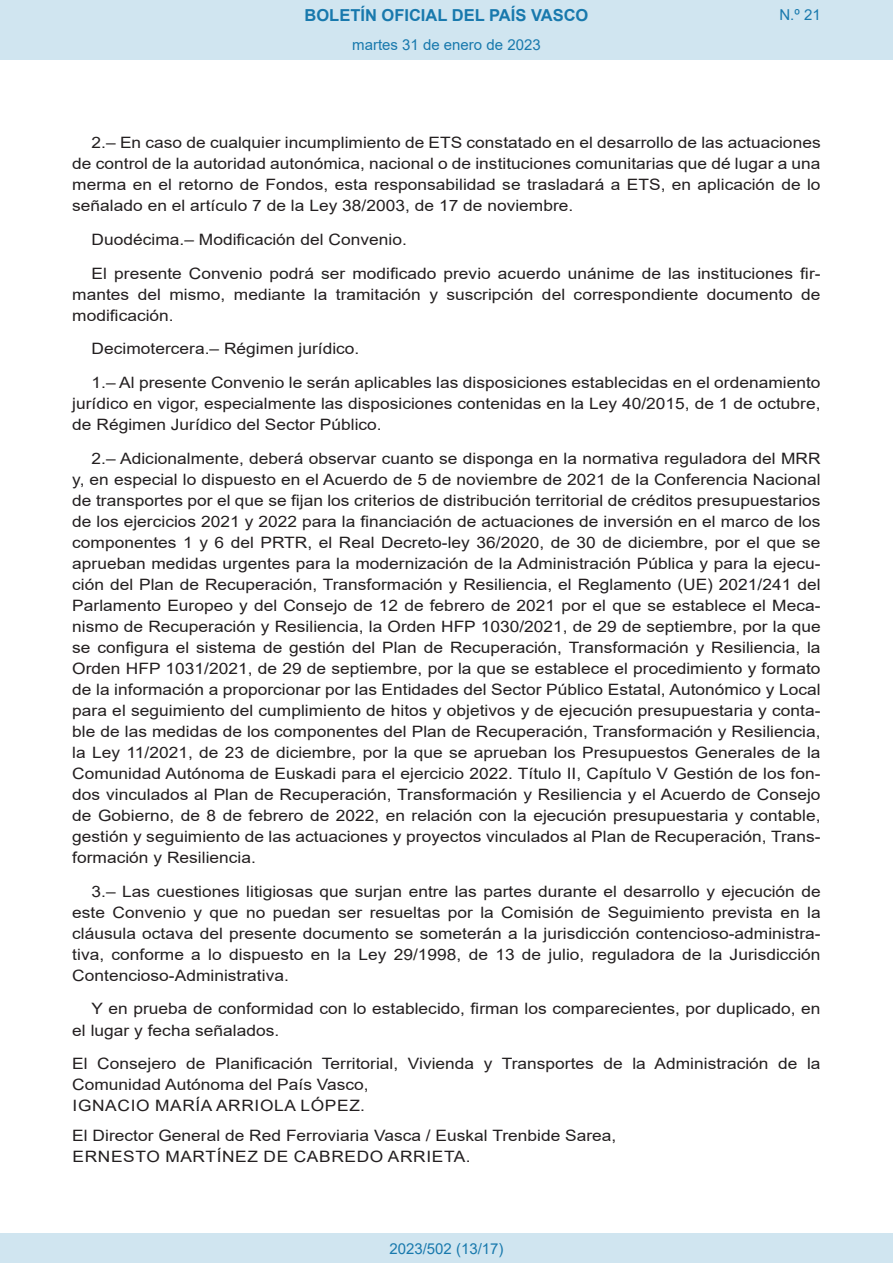
<style>
.page{position:relative;width:893px;height:1263px;background:#fff}
.page>*{position:absolute;margin:0;border:0;box-sizing:border-box;transform-origin:0 0}
.t1{font:700 16.5px "Arial";color:#1879ad}
.BOPVDetalle{font:15.6px/21px "Arial";color:#231f20;text-align:justify;scale:1.11 1}
.BOPVFirmaPuesto{font:15.6px/21px "Arial";color:#231f20;scale:1.11 1}
.BOPVFirmaNombre{font:15.6px "Arial";letter-spacing:.035em;color:#231f20;scale:1.11 1}
.Paginacion_Centro{font:15px "Arial";color:#1879ad}
</style>
<div class="page">
<div style="left:0;top:0;width:893px;height:60px;background:#d0e5f0"></div>
<div style="left:0;top:1233px;width:893px;height:30px;background:#d0e5f0"></div>
<p class="t1" style="left:305px;top:3px;width:285px">BOLETÍN OFICIAL DEL PAÍS VASCO</p>
<p class="Paginacion_Centro" style="left:352px;top:35px;width:190px">martes 31 de enero de 2023</p>
<p class="Paginacion_Centro" style="left:779px;top:5px;width:43px">N.º 21</p>
<p class="BOPVDetalle" style="left:72px;top:132px;width:676px;text-indent:19px">2.– En caso de cualquier incumplimiento de ETS constatado en el desarrollo de las actuaciones de control de la autoridad autonómica, nacional o de instituciones comunitarias que dé lugar a una merma en el retorno de Fondos, esta responsabilidad se trasladará a ETS, en aplicación de lo señalado en el artículo 7 de la Ley 38/2003, de 17 de noviembre.</p>
<p class="BOPVDetalle" style="left:92px;top:229px;width:285px">Duodécima.– Modificación del Convenio.</p>
<p class="BOPVDetalle" style="left:72px;top:263px;width:676px;text-indent:19px">El presente Convenio podrá ser modificado previo acuerdo unánime de las instituciones fir&shy;mantes del mismo, mediante la tramitación y suscripción del correspondiente documento de modificación.</p>
<p class="BOPVDetalle" style="left:92px;top:338px;width:243px">Decimotercera.– Régimen jurídico.</p>
<p class="BOPVDetalle" style="left:72px;top:372px;width:676px;text-indent:19px">1.– Al presente Convenio le serán aplicables las disposiciones establecidas en el ordenamiento jurídico en vigor, especialmente las disposiciones contenidas en la Ley 40/2015, de 1 de octubre, de Régimen Jurídico del Sector Público.</p>
<p class="BOPVDetalle" style="left:72px;top:448px;width:676px;text-indent:19px">2.– Adicionalmente, deberá observar cuanto se disponga en la normativa reguladora del MRR y, en especial lo dispuesto en el Acuerdo de 5 de noviembre de 2021 de la Conferencia Nacional de transportes por el que se fijan los criterios de distribución territorial de créditos presupuestarios de los ejercicios 2021 y 2022 para la financiación de actuaciones de inversión en el marco de los componentes 1 y 6 del PRTR, el Real Decreto-ley 36/2020, de 30 de diciembre, por el que se aprueban medidas urgentes para la modernización de la Administración Pública y para la ejecu&shy;ción del Plan de Recuperación, Transformación y Resiliencia, el Reglamento (UE) 2021/241 del Parlamento Europeo y del Consejo de 12 de febrero de 2021 por el que se establece el Meca&shy;nismo de Recuperación y Resiliencia, la Orden HFP 1030/2021, de 29 de septiembre, por la que se configura el sistema de gestión del Plan de Recuperación, Transformación y Resiliencia, la Orden HFP 1031/2021, de 29 de septiembre, por la que se establece el procedimiento y formato de la información a proporcionar por las Entidades del Sector Público Estatal, Autonómico y Local para el seguimiento del cumplimiento de hitos y objetivos y de ejecución presupuestaria y conta&shy;ble de las medidas de los componentes del Plan de Recuperación, Transformación y Resiliencia, la Ley 11/2021, de 23 de diciembre, por la que se aprueban los Presupuestos Generales de la Comunidad Autónoma de Euskadi para el ejercicio 2022. Título II, Capítulo V Gestión de los fon&shy;dos vinculados al Plan de Recuperación, Transformación y Resiliencia y el Acuerdo de Consejo de Gobierno, de 8 de febrero de 2022, en relación con la ejecución presupuestaria y contable, gestión y seguimiento de las actuaciones y proyectos vinculados al Plan de Recuperación, Trans&shy;formación y Resiliencia.</p>
<p class="BOPVDetalle" style="left:72px;top:881px;width:676px;text-indent:19px">3.– Las cuestiones litigiosas que surjan entre las partes durante el desarrollo y ejecución de este Convenio y que no puedan ser resueltas por la Comisión de Seguimiento prevista en la cláusula octava del presente documento se someterán a la jurisdicción contencioso-administra&shy;tiva, conforme a lo dispuesto en la Ley 29/1998, de 13 de julio, reguladora de la Jurisdicción Contencioso-Administrativa.</p>
<p class="BOPVDetalle" style="left:72px;top:998px;width:676px;text-indent:19px">Y en prueba de conformidad con lo establecido, firman los comparecientes, por duplicado, en el lugar y fecha señalados.</p>
<p class="BOPVFirmaPuesto" style="left:72px;top:1053px;width:676px">El Consejero de Planificación Territorial, Vivienda y Transportes de la Administración de la<br>Comunidad Autónoma del País Vasco,</p>
<p class="BOPVFirmaNombre" style="left:73px;top:1095px;width:265px">IGNACIO MARÍA ARRIOLA LÓPEZ.</p>
<p class="BOPVFirmaPuesto" style="left:72px;top:1125px;width:492px">El Director General de Red Ferroviaria Vasca / Euskal Trenbide Sarea,</p>
<p class="BOPVFirmaNombre" style="left:73px;top:1145px;width:360px">ERNESTO MARTÍNEZ DE CABREDO ARRIETA.</p>
<p class="Paginacion_Centro" style="left:389px;top:1238px;width:116px">2023/502 (13/17)</p>
</div>
